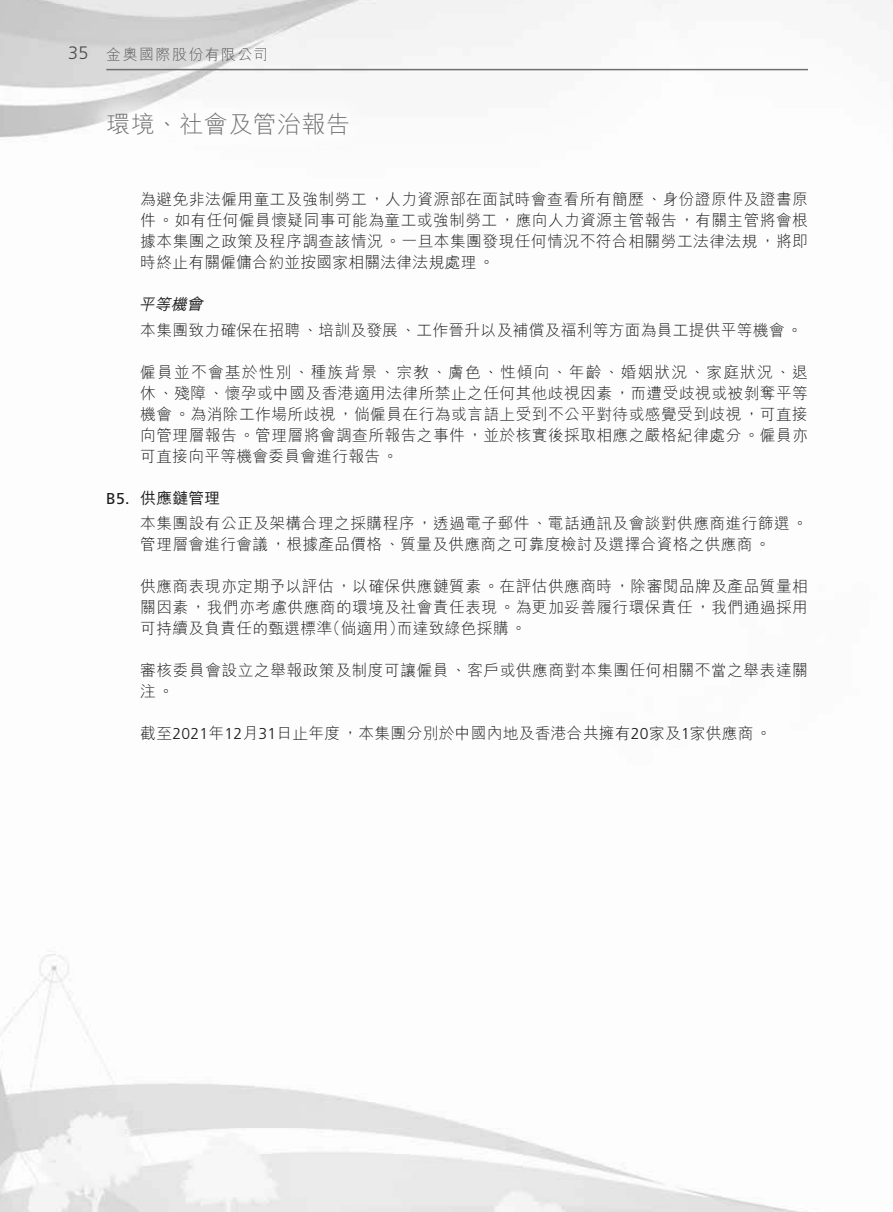
<style>
.page{position:relative;width:893px;height:1212px;background:#fff}
.page>*{position:absolute;margin:0;border:0;box-sizing:border-box;transform-origin:0 0}
.t1{font:300 24px "M Hei HK";letter-spacing:.015em;color:#6f6f6f}
.t2{font:300 18px "Frutiger LT Std";color:#4a4a49}
.t3{font:300 15.75px/21px "M Hei HK";letter-spacing:.025em;color:#1c1c1b;text-align:justify}
.t4{font:500 15.75px "M Hei HK";letter-spacing:.015em;color:#1c1c1b}
.t5{font:italic 500 15.75px "M Hei HK";color:#1c1c1b}
.t6{font:15.75px "Frutiger LT Std";color:#1c1c1b}
.t7{font:300 15px "M Hei HK";letter-spacing:.095em;color:#575756}
.s1{font-family:"Frutiger LT Std"}
</style>
<div class="page">
<hr style="left:106px;top:69px;width:702px;height:1px;background:#6f6f6f">
<p class="t2" style="left:68px;top:43px;width:22px">35</p>
<p class="t7" style="left:106px;top:44px;width:163px">金奧國際股份有限公司</p>
<h1 class="t1" style="left:106px;top:107px;width:245px">環境、社會及管治報告</h1>
<p class="t6" style="left:106px;top:489px;width:25px">B5.</p>
<p class="t3" style="left:140px;top:189px;width:669px">為避免非法僱用童工及強制勞工，人力資源部在面試時會查看所有簡歷、身份證原件及證書原件。如有任何僱員懷疑同事可能為童工或強制勞工，應向人力資源主管報告，有關主管將會根據本集團之政策及程序調查該情況。一旦本集團發現任何情況不符合相關勞工法律法規，將即時終止有關僱傭合約並按國家相關法律法規處理。</p>
<p class="t5" style="left:139px;top:293px;width:70px">平等機會</p>
<p class="t3" style="left:140px;top:319px;width:664px">本集團致力確保在招聘、培訓及發展、工作晉升以及補償及福利等方面為員工提供平等機會。</p>
<p class="t3" style="left:140px;top:361px;width:669px">僱員並不會基於性別、種族背景、宗教、膚色、性傾向、年齡、婚姻狀況、家庭狀況、退休、殘障、懷孕或中國及香港適用法律所禁止之任何其他歧視因素，而遭受歧視或被剝奪平等機會。為消除工作場所歧視，倘僱員在行為或言語上受到不公平對待或感覺受到歧視，可直接向管理層報告。管理層將會調查所報告之事件，並於核實後採取相應之嚴格紀律處分。僱員亦可直接向平等機會委員會進行報告。</p>
<p class="t4" style="left:140px;top:486px;width:81px">供應鏈管理</p>
<p class="t3" style="left:140px;top:512px;width:669px">本集團設有公正及架構合理之採購程序，透過電子郵件、電話通訊及會談對供應商進行篩選。管理層會進行會議，根據產品價格、質量及供應商之可靠度檢討及選擇合資格之供應商。</p>
<p class="t3" style="left:140px;top:575px;width:669px">供應商表現亦定期予以評估，以確保供應鏈質素。在評估供應商時，除審閱品牌及產品質量相</p>
<p class="t3" style="left:140px;top:596px;width:669px">關因素，我們亦考慮供應商的環境及社會責任表現。為更加妥善履行環保責任，我們通過採用</p>
<p class="t3" style="left:397px;top:617px;width:131px">而達致綠色採購。</p>
<p class="t3" style="left:140px;top:617px;width:193px">可持續及負責任的甄選標準</p>
<p class="t3" style="left:140px;top:659px;width:669px">審核委員會設立之舉報政策及制度可讓僱員、客戶或供應商對本集團任何相關不當之舉表達關注。</p>
<p class="t3" style="left:140px;top:722px;width:633px">截至<span class="s1">2021</span>年<span class="s1">12</span>月<span class="s1">31</span>日止年度，本集團分別於中國內地及香港合共擁有<span class="s1">20</span>家及<span class="s1">1</span>家供應商。</p>
<p class="t3" style="left:325px;top:617px;width:81px">（倘適用）</p>
</div>
